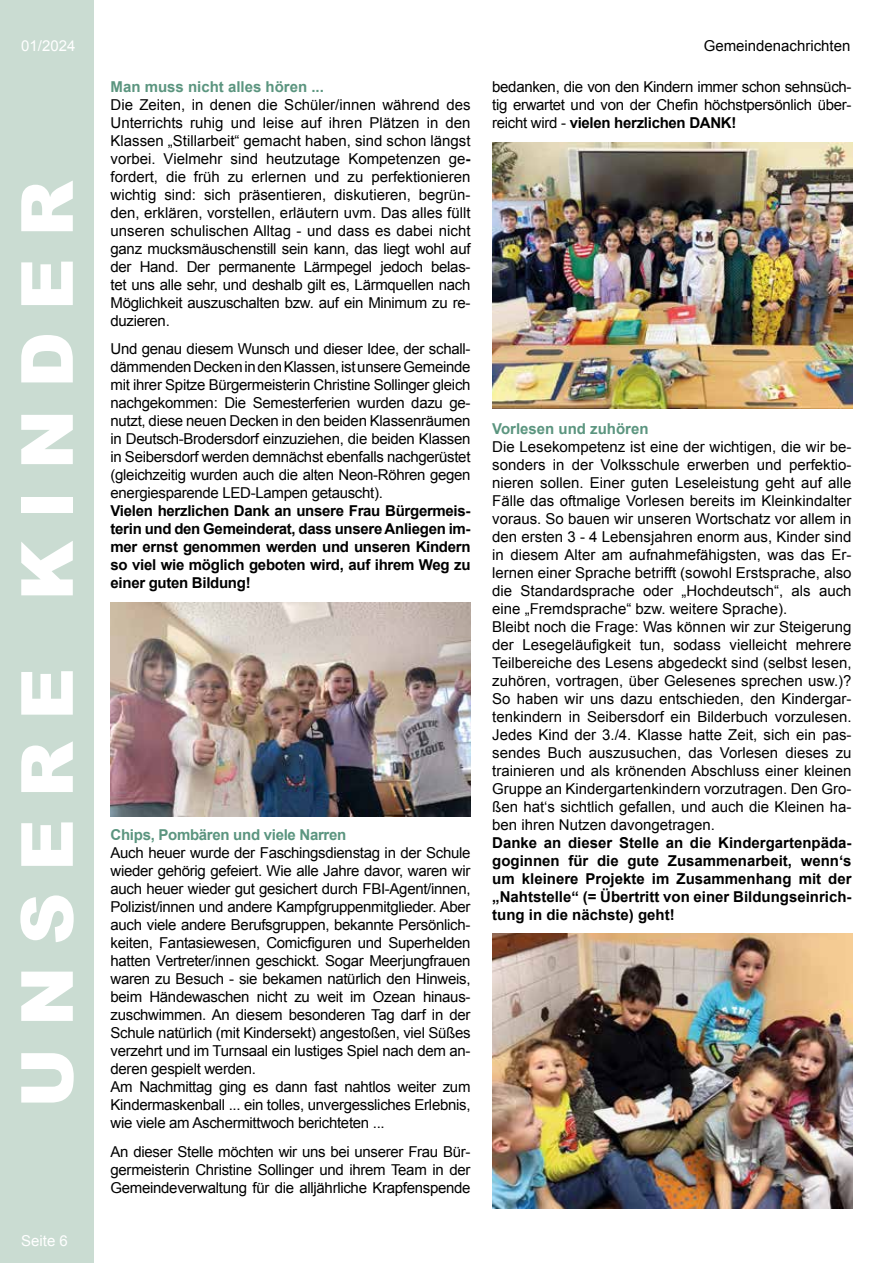
<style>
.page{position:relative;width:893px;height:1263px;background:#fff}
.page>*{position:absolute;margin:0;border:0;box-sizing:border-box;transform-origin:0 0}
.t1{font:900 72px "Arial";letter-spacing:.3em;color:#fff}
.t2{font:15px/18px "Arial";color:#000;text-align:justify}
.t3{font:15px/18px "Arial";letter-spacing:-.02em;color:#000}
.t4{font:700 15px/18px "Arial";letter-spacing:-.01em;color:#000;text-align:justify}
.t5{font:700 15px "Arial";color:#5b957f}
.t6{font:700 15px "Arial";letter-spacing:-.02em;color:#5b957f}
.t7{font:15px "Arial";color:#fff}
.s1{font-weight:700}
</style>
<div class="page">
<div style="left:0;top:0;width:94px;height:1263px;background:#cadcd2"></div>
<img style="left:111px;top:603px;width:360px;height:213px">
<img style="left:492px;top:142px;width:361px;height:266px">
<img style="left:492px;top:933px;width:361px;height:276px">
<p class="t7" style="left:21px;top:36px;width:56px">01/2024</p>
<h1 class="t1" style="left:-5px;top:1108px;width:929px;rotate:-90deg">UNSERE KINDER</h1>
<p class="t7" style="left:21px;top:1231px;width:48px">Seite 6</p>
<p class="t5" style="left:111px;top:77px;width:215px">Man muss nicht alles hören ...</p>
<p class="t2" style="left:111px;top:96px;width:362px">Die Zeiten, in denen die Schüler/innen während des Unterrichts ruhig und leise auf ihren Plätzen in den Klassen „Stillarbeit“ gemacht haben, sind schon längst vorbei. Vielmehr sind heutzutage Kompetenzen ge&shy;fordert, die früh zu erlernen und zu perfektionieren wichtig sind: sich präsentieren, diskutieren, begrün&shy;den, erklären, vorstellen, erläutern uvm. Das alles füllt unseren schulischen Alltag - und dass es dabei nicht ganz mucksmäuschenstill sein kann, das liegt wohl auf der Hand. Der permanente Lärmpegel jedoch belas&shy;tet uns alle sehr, und deshalb gilt es, Lärmquellen nach Möglichkeit auszuschalten bzw. auf ein Minimum zu re&shy;duzieren.</p>
<p class="t2" style="left:111px;top:340px;width:361px">Und genau diesem Wunsch und dieser Idee, der schall&shy;dämmenden Decken in den Klassen, ist unsere Gemeinde mit ihrer Spitze Bürgermeisterin Christine Sollinger gleich nachgekommen: Die Semesterferien wurden dazu ge&shy;nutzt, diese neuen Decken in den beiden Klassenräumen in Deutsch-Brodersdorf einzuziehen, die beiden Klassen in Seibersdorf werden demnächst ebenfalls nachgerüstet (gleichzeitig wurden auch die alten Neon-Röhren gegen energiesparende LED-Lampen getauscht).</p>
<p class="t4" style="left:111px;top:502px;width:362px">Vielen herzlichen Dank an unsere Frau Bürgermeis&shy;terin und den Gemeinderat, dass unsere Anliegen im&shy;mer ernst genommen werden und unseren Kindern so viel wie möglich geboten wird, auf ihrem Weg zu einer guten Bildung!</p>
<p class="t6" style="left:111px;top:825px;width:237px">Chips, Pombären und viele Narren</p>
<p class="t3" style="left:111px;top:844px;width:361px">Auch heuer wurde der Faschingsdienstag in der Schule wieder gehörig gefeiert. Wie alle Jahre davor, waren wir auch heuer wieder gut gesichert durch FBI-Agent/innen, Polizist/innen und andere Kampfgruppenmitglieder. Aber auch viele andere Berufsgruppen, bekannte Persönlich&shy;keiten, Fantasiewesen, Comicfiguren und Superhelden hatten Vertreter/innen geschickt. Sogar Meerjungfrauen waren zu Besuch - sie bekamen natürlich den Hinweis, beim Händewaschen nicht zu weit im Ozean hinaus&shy;zuschwimmen. An diesem besonderen Tag darf in der Schule natürlich (mit Kindersekt) angestoßen, viel Süßes verzehrt und im Turnsaal ein lustiges Spiel nach dem an&shy;deren gespielt werden.<br>Am Nachmittag ging es dann fast nahtlos weiter zum Kindermaskenball ... ein tolles, unvergessliches Erlebnis, wie viele am Aschermittwoch berichteten ...</p>
<p class="t2" style="left:111px;top:1143px;width:361px">An dieser Stelle möchten wir uns bei unserer Frau Bür&shy;germeisterin Christine Sollinger und ihrem Team in der Gemeindeverwaltung für die alljährliche Krapfenspende</p>
<p class="t2" style="left:704px;top:37px;width:148px">Gemeindenachrichten</p>
<p class="t2" style="left:492px;top:78px;width:361px">bedanken, die von den Kindern immer schon sehnsüch&shy;tig erwartet und von der Chefin höchstpersönlich über&shy;reicht wird - <span class="s1">vielen herzlichen DANK!</span></p>
<p class="t5" style="left:492px;top:419px;width:158px">Vorlesen und zuhören</p>
<p class="t2" style="left:492px;top:438px;width:361px;text-align:left">Die Lesekompetenz ist eine der wichtigen, die wir be&shy;sonders in der Volksschule erwerben und perfektio&shy;nieren sollen. Einer guten Leseleistung geht auf alle Fälle das oftmalige Vorlesen bereits im Kleinkindalter voraus. So bauen wir unseren Wortschatz vor allem in den ersten 3 - 4 Lebensjahren enorm aus, Kinder sind in diesem Alter am aufnahmefähigsten, was das Er&shy;lernen einer Sprache betrifft (sowohl Erstsprache, also die Standardsprache oder „Hochdeutsch“, als auch eine „Fremdsprache“ bzw. weitere Sprache).<br>Bleibt noch die Frage: Was können wir zur Steigerung der Lesegeläufigkeit tun, sodass vielleicht mehrere Teilbereiche des Lesens abgedeckt sind (selbst lesen, zuhören, vortragen, über Gelesenes sprechen usw.)?<br>So haben wir uns dazu entschieden, den Kindergar&shy;tenkindern in Seibersdorf ein Bilderbuch vorzulesen.<br>Jedes Kind der 3./4. Klasse hatte Zeit, sich ein pas&shy;sendes Buch auszusuchen, das Vorlesen dieses zu trainieren und als krönenden Abschluss einer kleinen Gruppe an Kindergartenkindern vorzutragen. Den Gro&shy;ßen hat‘s sichtlich gefallen, und auch die Kleinen ha&shy;ben ihren Nutzen davongetragen.</p>
<p class="t4" style="left:492px;top:834px;width:361px">Danke an dieser Stelle an die Kindergartenpäda&shy;goginnen für die gute Zusammenarbeit, wenn‘s um kleinere Projekte im Zusammenhang mit der „Nahtstelle“ (= Übertritt von einer Bildungseinrich&shy;tung in die nächste) geht!</p>
</div>
